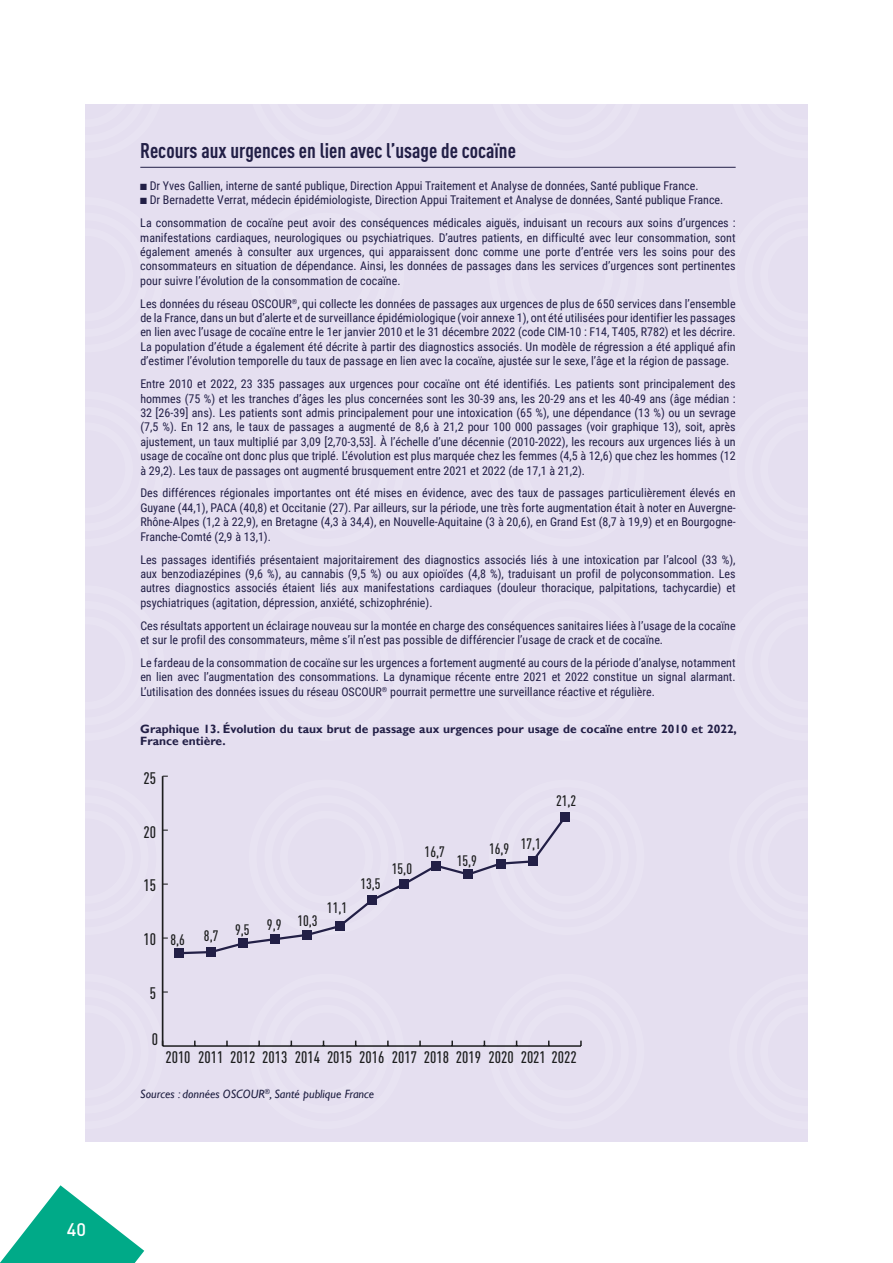
<style>
.page{position:relative;width:893px;height:1263px;background:#fff}
.page>*{position:absolute;margin:0;border:0;box-sizing:border-box;transform-origin:0 0}
.t1{font:21px "DIN Pro Condensed Bold 3";color:#221f46}
.t2{font:500 18px "DIN Pro";color:#fff}
.t3{font:16.5px "DIN Pro Condensed Medium 2";color:#1d1e1f}
.t4{font:15px "DIN Pro Condensed Medium 2";color:#1d1e1f}
.t5{font:12px/14.4px "Roboto Condensed";color:#221f46;text-align:justify}
.t6{font:12px/14.4px "Roboto Condensed Regular 2";color:#221f46;text-align:justify}
.t7{font:700 12px/12px "Gill Sans";color:#221f46}
.t8{font:italic 12px "Gill Sans";color:#1e1e40}
.s1{font-family:"Roboto Condensed"}
</style>
<div class="page">
<svg style="left:0;top:1185px;width:144px;height:78px"></svg>
<div style="left:85px;top:105px;width:723px;height:1037px;background:#e5dff0"></div>
<hr style="left:140px;top:167px;width:596px;height:1px;background:#221f46">
<hr style="left:163px;top:1045px;width:418px;height:2px;background:#1d1e1f">
<svg style="left:249px;top:1040px;width:155px;height:7px"></svg>
<svg style="left:484px;top:1040px;width:98px;height:7px"></svg>
<hr style="left:162px;top:776px;width:1px;height:269px;background:#1d1e1f">
<svg style="left:161px;top:974px;width:7px;height:73px"></svg>
<svg style="left:161px;top:776px;width:7px;height:162px"></svg>
<svg style="left:176px;top:822px;width:387px;height:133px"></svg>
<div style="left:174px;top:949px;width:9px;height:9px;background:#221f46"></div>
<div style="left:206px;top:947px;width:9px;height:9px;background:#221f46"></div>
<div style="left:239px;top:939px;width:9px;height:9px;background:#221f46"></div>
<div style="left:271px;top:935px;width:9px;height:9px;background:#221f46"></div>
<div style="left:303px;top:930px;width:9px;height:9px;background:#221f46"></div>
<div style="left:335px;top:922px;width:9px;height:9px;background:#221f46"></div>
<div style="left:367px;top:896px;width:9px;height:9px;background:#221f46"></div>
<div style="left:399px;top:879px;width:9px;height:9px;background:#221f46"></div>
<div style="left:432px;top:861px;width:9px;height:9px;background:#221f46"></div>
<div style="left:464px;top:870px;width:9px;height:9px;background:#221f46"></div>
<div style="left:496px;top:859px;width:9px;height:9px;background:#221f46"></div>
<div style="left:528px;top:857px;width:9px;height:9px;background:#221f46"></div>
<div style="left:560px;top:813px;width:9px;height:9px;background:#221f46"></div>
<h2 class="t2" style="left:67px;top:1215px;width:21px">40</h2>
<h1 class="t1" style="left:140px;top:135px;width:377px">Recours aux urgences en lien avec l’usage de cocaïne</h1>
<p class="t5" style="left:140px;top:178px;width:560px">■ Dr Yves Gallien, interne de santé publique, Direction Appui Traitement et Analyse de données, Santé publique France.</p>
<p class="t5" style="left:140px;top:188px;width:597px;line-height:23px">■ Dr Bernadette Verrat, médecin épidémiologiste, Direction Appui Traitement et Analyse de données, Santé publique France.<br>La consommation de cocaïne peut avoir des conséquences médicales aiguës, induisant un recours aux soins d’urgences :</p>
<p class="t5" style="left:140px;top:230px;width:597px">manifestations cardiaques, neurologiques ou psychiatriques. D’autres patients, en difficulté avec leur consommation, sont</p>
<p class="t6" style="left:140px;top:244px;width:597px">également amenés à consulter aux urgences, qui apparaissent donc comme une porte d’entrée vers les soins pour des consommateurs en situation de dépendance. Ainsi, les données de passages dans les services d’urgences sont pertinentes pour suivre l’évolution de la consommation de cocaïne.</p>
<p class="t5" style="left:140px;top:296px;width:597px">Les données du réseau OSCOUR<sup>®</sup>, qui collecte les données de passages aux urgences de plus de 650 services dans l’ensemble de la France, dans un but d’alerte et de surveillance épidémiologique (voir annexe 1), ont été utilisées pour identifier les passages en lien avec l’usage de cocaïne entre le 1er janvier 2010 et le 31 décembre 2022 (code CIM-10 : F14, T405, R782) et les décrire.<br>La population d’étude a également été décrite à partir des diagnostics associés. Un modèle de régression a été appliqué afin d’estimer l’évolution temporelle du taux de passage en lien avec la cocaïne, ajustée sur le sexe, l’âge et la région de passage.</p>
<p class="t5" style="left:140px;top:376px;width:597px">Entre 2010 et 2022, 23 335 passages aux urgences pour cocaïne ont été identifiés. Les patients sont principalement des hommes (75 %) et les tranches d’âges les plus concernées sont les 30-39 ans, les 20-29 ans et les 40-49 ans (âge médian :<br>32 [26-39] ans). Les patients sont admis principalement pour une intoxication (65 %), une dépendance (13 %) ou un sevrage (7,5 %). En 12 ans, le taux de passages a augmenté de 8,6 à 21,2 pour 100 000 passages (voir graphique 13), soit, après ajustement, un taux multiplié par 3,09 [2,70-3,53]. À l’échelle d’une décennie (2010-2022), les recours aux urgences liés à un usage de cocaïne ont donc plus que triplé. L’évolution est plus marquée chez les femmes (4,5 à 12,6) que chez les hommes (12 à 29,2). Les taux de passages ont augmenté brusquement entre 2021 et 2022 (de 17,1 à 21,2).</p>
<p class="t5" style="left:140px;top:486px;width:597px">Des différences régionales importantes ont été mises en évidence, avec des taux de passages particulièrement élevés en Guyane (44,1), PACA (40,8) et Occitanie (27). Par ailleurs, sur la période, une très forte augmentation était à noter en Auvergne-Rhône-Alpes (1,2 à 22,9), en Bretagne (4,3 à 34,4), en Nouvelle-Aquitaine (3 à 20,6), en Grand Est (8,7 à 19,9) et en Bourgogne-Franche-Comté (2,9 à 13,1).</p>
<p class="t5" style="left:140px;top:552px;width:597px">Les passages identifiés présentaient majoritairement des diagnostics associés liés à une intoxication par l’alcool (33 %), aux benzodiazépines (9,6 %), au cannabis (9,5 %) ou aux opioïdes (4,8 %), traduisant un profil de polyconsommation. Les autres diagnostics associés étaient liés aux manifestations cardiaques (douleur thoracique, palpitations, tachycardie) et psychiatriques (agitation, dépression, anxiété, schizophrénie).</p>
<p class="t6" style="left:140px;top:618px;width:597px">Ces résultats apportent un éclairage nouveau sur la montée en charge des conséquences sanitaires liées à l’usage de la cocaïne</p>
<p class="t5" style="left:140px;top:632px;width:524px">et sur le profil des consommateurs, même s’il n’est pas possible de différencier l’usage de crack et de cocaïne.</p>
<p class="t6" style="left:140px;top:655px;width:597px">Le fardeau de la consommation de cocaïne sur les urgences a fortement augmenté au cours de la période d’analyse, notamment</p>
<p class="t5" style="left:140px;top:669px;width:597px">en lien avec l’augmentation des consommations. La dynamique récente entre 2021 et 2022 constitue un signal alarmant.</p>
<p class="t6" style="left:140px;top:684px;width:516px"><span class="s1">L’utilisation des données issues du réseau OSCOUR</span><sup>®</sup> pourrait permettre une surveillance réactive et régulière.</p>
<p class="t7" style="left:140px;top:724px;width:598px">Graphique 13. Évolution du taux brut de passage aux urgences pour usage de cocaïne entre 2010 et 2022,<br>France entière.</p>
<h3 class="t3" style="left:144px;top:765px;width:14px">25</h3>
<h3 class="t3" style="left:144px;top:819px;width:14px">20</h3>
<h3 class="t3" style="left:144px;top:873px;width:14px">15</h3>
<h3 class="t3" style="left:144px;top:927px;width:14px">10</h3>
<p class="t4" style="left:170px;top:929px;width:16px">8,6</p>
<p class="t4" style="left:204px;top:914px;width:115px">8,7 9,5 9,9 10,3</p>
<p class="t4" style="left:327px;top:897px;width:22px">11,1</p>
<p class="t4" style="left:360px;top:872px;width:22px">13,5</p>
<p class="t4" style="left:392px;top:858px;width:22px">15,0</p>
<p class="t4" style="left:425px;top:840px;width:22px">16,7</p>
<p class="t4" style="left:457px;top:849px;width:22px">15,9</p>
<p class="t4" style="left:489px;top:835px;width:53px">16,9 17,1</p>
<p class="t4" style="left:556px;top:790px;width:22px">21,2</p>
<h3 class="t3" style="left:150px;top:981px;width:8px">5</h3>
<h3 class="t3" style="left:152px;top:1027px;width:8px">0</h3>
<h3 class="t3" style="left:165px;top:1045px;width:413px">2010 2011 2012 2013 2014 2015 2016 2017 2018 2019 2020 2021 2022</h3>
<p class="t8" style="left:140px;top:1087px;width:235px">Sources : données OSCOUR<sup>®</sup>, Santé publique France</p>
</div>
